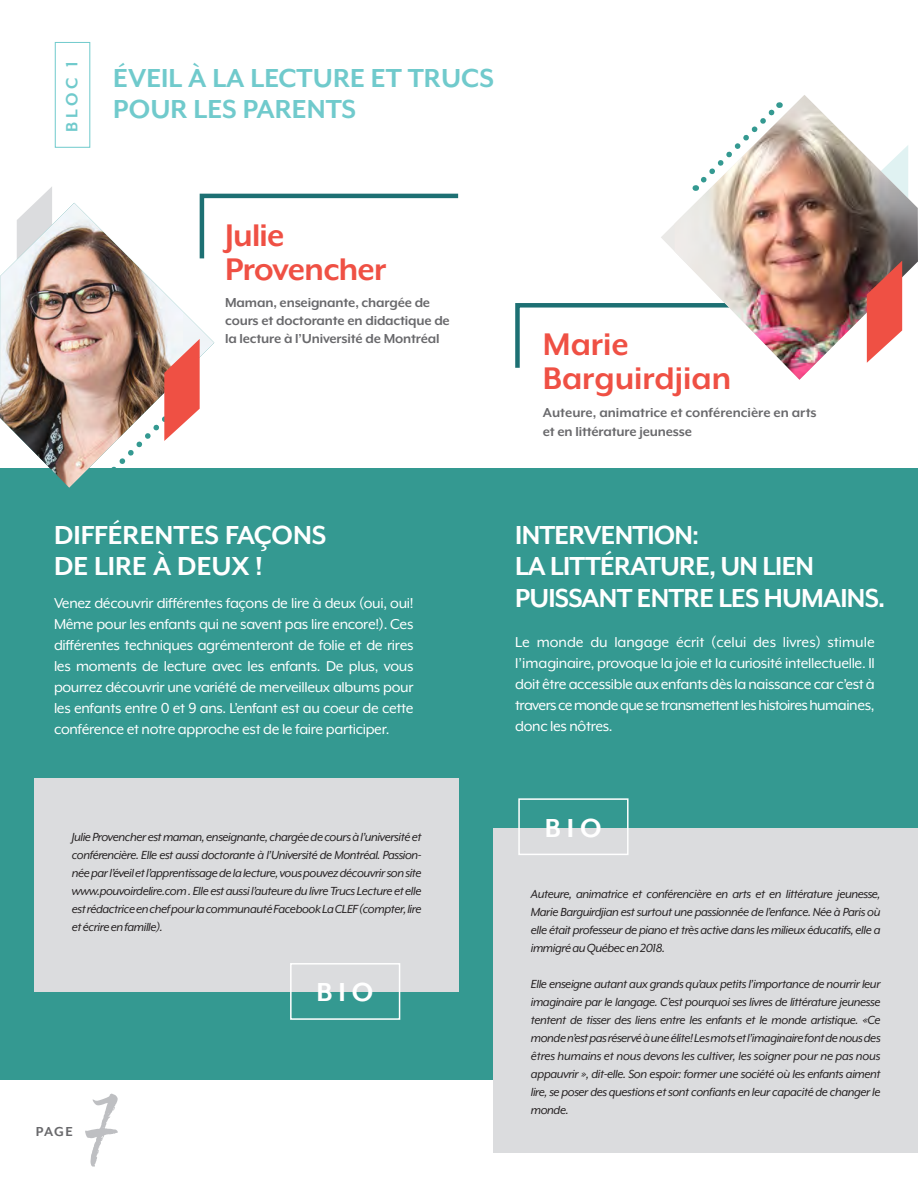
<style>
.page{position:relative;width:918px;height:1188px;background:#fff}
.page>*{position:absolute;margin:0;border:0;box-sizing:border-box;transform-origin:0 0}
.t1{font:90px "Moonstone";color:#bebfc2}
.t2{font:700 36px/34.5px "Mr Eaves XL Mod OT";color:#ef5044}
.t3{font:700 36px/34.5px "Mr Eaves XL Mod OT";letter-spacing:-.02em;color:#ef5044}
.t4{font:700 30px "Mr Eaves XL Mod OT";letter-spacing:-.025em;color:#fff}
.t5{font:700 30px/31.5px "Mr Eaves XL Mod OT";color:#70cacc}
.t6{font:700 30px/31.5px "Mr Eaves XL Mod OT";color:#fff}
.t7{font:700 18.75px "Mr Eaves XL Mod OT";color:#70cacc}
.t8{font:16.5px/21px "Mr Eaves XL Mod OT";letter-spacing:-.02em;color:#fff;text-align:justify}
.t9{font:700 15px/18px "Mr Eaves XL Mod OT";letter-spacing:-.01em;color:#69696c}
.t10{font:italic 13.5px/18px "Mr Eaves XL Mod OT";letter-spacing:-.03em;color:#231f20;text-align:justify}
</style>
<div class="page">
<hr style="left:0;top:0;width:1px;height:1188px;background:#ef5044">
<div style="left:0;top:468px;width:918px;height:612px;background:#349991"></div>
<svg style="left:199px;top:193px;width:260px;height:10px"></svg>
<svg style="left:515px;top:303px;width:146px;height:65px"></svg>
<svg style="left:35px;top:187px;width:17px;height:16px"></svg>
<img style="left:0;top:203px;width:214px;height:285px">
<img style="left:675px;top:95px;width:243px;height:285px">
<svg style="left:695px;top:101px;width:88px;height:90px"></svg>
<div style="left:34px;top:778px;width:425px;height:214px;background:#dbdcde"></div>
<div style="left:493px;top:828px;width:425px;height:325px;background:#dbdcde"></div>
<div style="left:290px;top:963px;width:110px;height:57px;border:2px solid #fff"></div>
<div style="left:518px;top:798px;width:111px;height:57px;border:2px solid #fff"></div>
<svg style="left:89px;top:339px;width:111px;height:149px"></svg>
<svg style="left:867px;top:261px;width:35px;height:102px"></svg>
<div style="left:55px;top:42px;width:35px;height:106px;border:1px solid #70cacc"></div>
<p class="t7" style="left:62px;top:132px;width:73px;rotate:-90deg">BLOC 1</p>
<p class="t5" style="left:113px;top:62px;width:382px">ÉVEIL À LA LECTURE ET TRUCS<br>POUR LES PARENTS</p>
<p class="t3" style="left:225px;top:218px;width:163px">Julie<br>Provencher</p>
<p class="t9" style="left:225px;top:294px;width:226px">Maman, enseignante, chargée de cours et doctorante en didactique de la lecture à l’Université de Montréal</p>
<p class="t6" style="left:54px;top:519px;width:274px">DIFFÉRENTES FAÇONS<br>DE LIRE À DEUX !</p>
<p class="t2" style="left:543px;top:327px;width:190px">Marie<br>Barguirdjian</p>
<p class="t9" style="left:543px;top:402px;width:275px;line-height:19.5px">Auteure, animatrice et conférencière en arts et en littérature jeunesse</p>
<p class="t4" style="left:515px;top:520px;width:186px">INTERVENTION:</p>
<p class="t4" style="left:515px;top:551px;width:300px">LA LITTÉRATURE, UN LIEN</p>
<p class="t8" style="left:54px;top:593px;width:361px">Venez découvrir différentes façons de lire à deux (oui, oui!</p>
<p class="t4" style="left:515px;top:583px;width:372px">PUISSANT ENTRE LES HUMAINS.</p>
<p class="t8" style="left:54px;top:614px;width:361px">Même pour les enfants qui ne savent pas lire encore!). Ces différentes techniques agrémenteront de folie et de rires les moments de lecture avec les enfants. De plus, vous pourrez découvrir une variété de merveilleux albums pour les enfants entre 0 et 9 ans. L’enfant est au coeur de cette conférence et notre approche est de le faire participer.</p>
<p class="t8" style="left:515px;top:632px;width:361px">Le monde du langage écrit (celui des livres) stimule l’imaginaire, provoque la joie et la curiosité intellectuelle. Il doit être accessible aux enfants dès la naissance car c’est à travers ce monde que se transmettent les histoires humaines, donc les nôtres.</p>
<p class="t10" style="left:72px;top:828px;width:351px">Julie Provencher est maman, enseignante, chargée de cours à l’université et conférencière. Elle est aussi doctorante à l’Université de Montréal. Passion&shy;née par l’éveil et l’apprentissage de la lecture, vous pouvez découvrir son site www.pouvoirdelire.com . Elle est aussi l’auteure du livre Trucs Lecture et elle est rédactrice en chef pour la communauté Facebook La CLEF (compter, lire et écrire en famille).</p>
<p class="t9" style="left:36px;top:1122px;width:39px">PAGE</p>
<p class="t1" style="left:88px;top:1068px;width:34px">7</p>
<p class="t4" style="left:317px;top:977px;width:58px">BIO</p>
<p class="t4" style="left:545px;top:813px;width:58px">BIO</p>
<p class="t10" style="left:531px;top:885px;width:351px">Auteure, animatrice et conférencière en arts et en littérature jeunesse, Marie Barguirdjian est surtout une passionnée de l’enfance. Née à Paris où elle était professeur de piano et très active dans les milieux éducatifs, elle a immigré au Québec en 2018.</p>
<p class="t10" style="left:531px;top:975px;width:351px">Elle enseigne autant aux grands qu’aux petits l’importance de nourrir leur imaginaire par le langage. C’est pourquoi ses livres de littérature jeunesse tentent de tisser des liens entre les enfants et le monde artistique. «Ce monde n’est pas réservé à une élite! Les mots et l’imaginaire font de nous des êtres humains et nous devons les cultiver, les soigner pour ne pas nous appauvrir », dit-elle. Son espoir: former une société où les enfants aiment lire, se poser des questions et sont confiants en leur capacité de changer le monde.</p>
</div>
